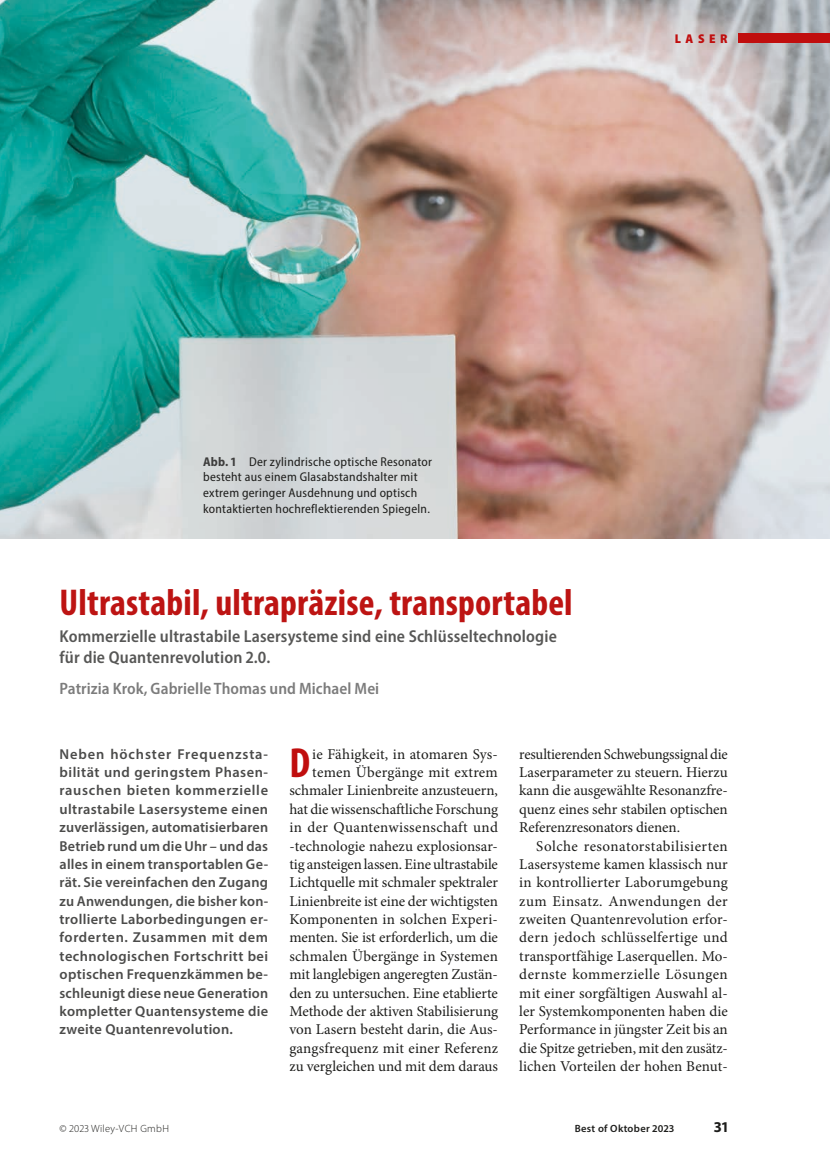
<style>
.page{position:relative;width:830px;height:1173px;background:#fff}
.page>*{position:absolute;margin:0;border:0;box-sizing:border-box;transform-origin:0 0}
.GT_Initial_2zeilig{font:700 condensed 42.3px "Myriad Pro";color:#c00e0e}
.Ü_25_Autor_oben{font:700 condensed 37.5px "Myriad Pro";letter-spacing:.005em;color:#bd1413}
.Subhead_Bp_Alltag_An{font:600 semi-condensed 17.25px/21.8px "Myriad Pro";letter-spacing:.01em;color:#575756}
.Autor_Bp_DPG_Anw_11{font:600 semi-condensed 16.5px "Myriad Pro";letter-spacing:.005em;color:#7c7c7c}
.GT_Initial_2zeilig-2{font:15px/18.5px "Minion Pro";letter-spacing:-.005em;color:#1d1d1b;text-align:right}
.GT{font:15px/18.5px "Minion Pro";color:#1d1d1b;text-align:justify}
.Seitenzahl{font:700 15px "Myriad Pro";color:#1d1d1b}
.Vorspann{font:600 14.4px/18.5px "Myriad Pro";letter-spacing:.02em;color:#4b4b4a;text-align:justify}
.BU_schwarz{font:semi-condensed 12.75px/15.8px "Myriad Pro";letter-spacing:.02em;color:#1d1d1b}
.Rubriktitel{font:900 semi-condensed 12.75px "Myriad Pro";letter-spacing:.36em;color:#c00e0e}
.Fusszeile_Verlag{font:300 10.5px "Myriad Pro";letter-spacing:.03em;color:#1d1d1b}
.Fusszeile_PJ{font:600 10.5px "Myriad Pro";letter-spacing:.03em;color:#1d1d1b}
.s1{font-weight:700;color:#3d3d3c}
</style>
<div class="page">
<img style="left:0;top:0;width:829px;height:538px">
<div style="left:738px;top:33px;width:91px;height:10px;background:#c00e0e"></div>
<p class="Rubriktitel" style="left:674px;top:30px;width:54px">LASER</p>
<p class="BU_schwarz" style="left:203px;top:453px;width:230px"><span class="s1">Abb. 1</span> Der zylindrische optische Resonator besteht aus einem Glasabstandshalter mit extrem geringer Ausdehnung und optisch kontaktierten hochreflektierenden Spiegeln.</p>
<p class="Ü_25_Autor_oben" style="left:60px;top:579px;width:514px">Ultrastabil, ultrapräzise, transportabel</p>
<p class="Subhead_Bp_Alltag_An" style="left:60px;top:624px;width:498px">Kommerzielle ultrastabile Lasersysteme sind eine Schlüsseltechnologie für die Quantenrevolution 2.0.</p>
<p class="Autor_Bp_DPG_Anw_11" style="left:60px;top:678px;width:321px">Patrizia Krok, Gabrielle Thomas und Michael Mei</p>
<p class="GT_Initial_2zeilig-2" style="left:289px;top:745px;width:210px">ie Fähigkeit, in atomaren Sys&shy;temen Übergänge mit extrem schmaler Linienbreite anzusteuern, hat die wissenschaftliche Forschung in der Quantenwissenschaft und -technologie nahezu explosionsar&shy;tig ansteigen lassen. Eine ultrastabile Lichtquelle mit schmaler spektraler Linienbreite ist eine der wichtigsten Komponenten in solchen Experi&shy;menten. Sie ist erforderlich, um die schmalen Übergänge in Systemen mit langlebigen angeregten Zustän&shy;den zu untersuchen. Eine etablierte Methode der aktiven Stabilisierung von Lasern besteht darin, die Aus&shy;gangsfrequenz mit einer Referenz zu vergleichen und mit dem daraus</p>
<p class="GT_Initial_2zeilig-2" style="left:519px;top:745px;width:210px;text-align:justify">resultierenden Schwebungssignal die Laserparameter zu steuern. Hierzu kann die ausgewählte Resonanzfre&shy;quenz eines sehr stabilen optischen Referenzresonators dienen.</p>
<p class="Vorspann" style="left:60px;top:744px;width:210px">Neben höchster Frequenzsta&shy;bilität und geringstem Phasen&shy;rauschen bieten kommerzielle ultrastabile Lasersysteme einen zuverlässigen, automatisierbaren Betrieb rund um die Uhr – und das alles in einem transportablen Ge&shy;rät. Sie vereinfachen den Zugang zu Anwendungen, die bisher kon&shy;trollierte Laborbedingungen er&shy;forderten. Zusammen mit dem technologischen Fortschritt bei optischen Frequenzkämmen be&shy;schleunigt diese neue Generation kompletter Quantensysteme die zweite Quantenrevolution.</p>
<p class="GT_Initial_2zeilig" style="left:289px;top:736px;width:22px">D</p>
<p class="GT" style="left:519px;top:836px;width:210px;text-indent:17px">Solche resonatorstabilisierten Lasersysteme kamen klassisch nur in kontrollierter Laborumgebung zum Einsatz. Anwendungen der zweiten Quantenrevolution erfor&shy;dern jedoch schlüsselfertige und transportfähige Laserquellen. Mo&shy;dernste kommerzielle Lösungen mit einer sorgfältigen Auswahl al&shy;ler Systemkomponenten haben die Performance in jüngster Zeit bis an die Spitze getrieben, mit den zusätz&shy;lichen Vorteilen der hohen Benut-</p>
<p class="Fusszeile_Verlag" style="left:60px;top:1122px;width:111px">© 2023 Wiley-VCH GmbH</p>
<p class="Fusszeile_PJ" style="left:574px;top:1121px;width:101px">Best of Oktober 2023</p>
<p class="Seitenzahl" style="left:713px;top:1117px;width:15px">31</p>
</div>
